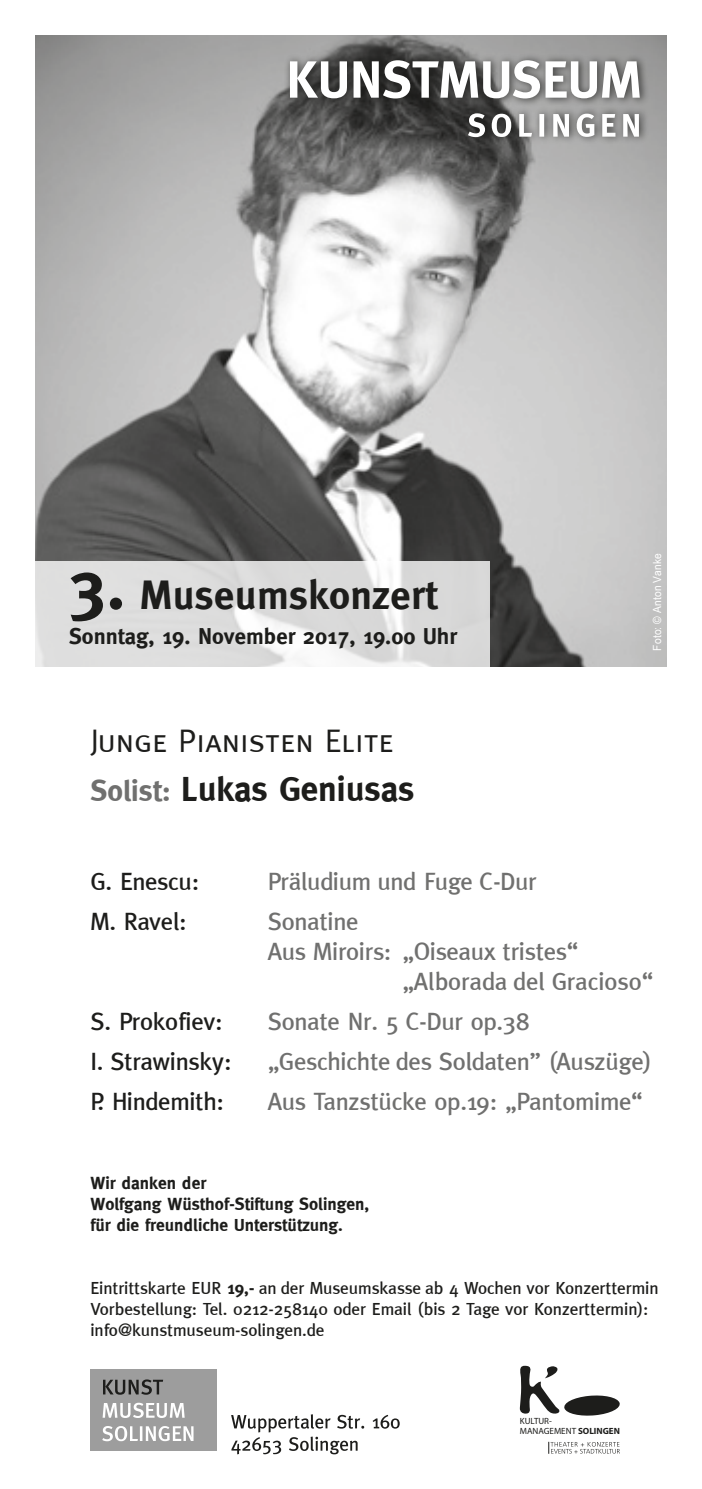
<style>
.page{position:relative;width:702px;height:1489px;background:#fff}
.page>*{position:absolute;margin:0;border:0;box-sizing:border-box;transform-origin:0 0}
.t1{font:700 40.5px "Meta";letter-spacing:.01em;color:#1d1d1b}
.t2{font:700 35px "Meta";color:#1d1d1b}
.t3{font:32.5px "Meta Caps";color:#1d1d1b}
.t4{font:500 25px "Meta";letter-spacing:-.01em;color:#70706f}
.t5{font:500 25px "Meta";letter-spacing:-.01em;color:#1d1d1b}
.t6{font:700 22.75px "Meta";color:#1d1d1b}
.t7{font:500 17.5px/21px "Meta";color:#1d1d1b}
.t8{font:700 17.5px/21px "Meta";color:#1d1d1b}
.t9{font:11.25px "Arial Narrow";letter-spacing:.015em;color:#fff;scale:1.11 1}
.t10{font:9px/10.8px "Myriad Pro";color:#1d1d1b}
.s1{font-size:69px}
.s2{font-size:30px;color:#70706f}
.s3{font-weight:700}
</style>
<div class="page">
<img style="left:35px;top:36px;width:631px;height:630px">
<svg style="left:35px;top:561px;width:454px;height:105px;background:#dedede"></svg>
<div style="left:462px;top:105px;width:186px;height:40px;background:#1d1d1b;opacity:.75"></div>
<svg style="left:468px;top:113px;width:171px;height:24px"></svg>
<div style="left:284px;top:53px;width:163px;height:54px;background:#1d1d1b;opacity:.75"></div>
<div style="left:435px;top:53px;width:214px;height:54px;background:#1d1d1b;opacity:.75"></div>
<svg style="left:290px;top:60px;width:349px;height:38px"></svg>
<svg style="left:520px;top:1365px;width:100px;height:51px"></svg>
<svg style="left:548px;top:1441px;width:72px;height:12px"></svg>
<div style="left:90px;top:1369px;width:126px;height:81px;background:#9d9d9d"></div>
<svg style="left:102px;top:1426px;width:91px;height:14px"></svg>
<svg style="left:103px;top:1402px;width:82px;height:15px"></svg>
<svg style="left:103px;top:1379px;width:60px;height:15px"></svg>
<svg style="left:231px;top:1414px;width:168px;height:40px"></svg>
<h1 class="t1" style="left:69px;top:571px;width:370px"><span class="s1">3.</span> Museumskonzert</h1>
<p class="t6" style="left:69px;top:623px;width:389px">Sonntag, 19. November 2017, 19.00 Uhr</p>
<h3 class="t3" style="left:90px;top:721px;width:305px">Junge Pianisten Elite</h3>
<h2 class="t2" style="left:90px;top:768px;width:325px"><span class="s2">Solist:</span> Lukas Geniusas</h2>
<p class="t9" style="left:648px;top:650px;width:89px;rotate:-90deg">Foto: © Anton Vanke</p>
<p class="t5" style="left:90px;top:867px;width:110px">G. Enescu:</p>
<p class="t4" style="left:268px;top:867px;width:270px">Präludium und Fuge C-Dur</p>
<p class="t5" style="left:90px;top:907px;width:98px">M. Ravel:</p>
<p class="t4" style="left:268px;top:907px;width:92px">Sonatine</p>
<p class="t4" style="left:268px;top:937px;width:312px">Aus Miroirs: „Oiseaux tristes“</p>
<p class="t4" style="left:402px;top:967px;width:252px">„Alborada del Gracioso“</p>
<p class="t5" style="left:90px;top:1007px;width:134px">S. Prokofiev:</p>
<p class="t4" style="left:268px;top:1007px;width:263px">Sonate Nr. 5 C-Dur op.38</p>
<p class="t5" style="left:90px;top:1047px;width:143px">I. Strawinsky:</p>
<p class="t4" style="left:268px;top:1047px;width:385px">„Geschichte des Soldaten” (Auszüge)</p>
<p class="t5" style="left:90px;top:1087px;width:135px">P. Hindemith:</p>
<p class="t4" style="left:268px;top:1087px;width:376px">Aus Tanzstücke op.19: „Pantomime“</p>
<p class="t8" style="left:90px;top:1172px;width:280px">Wir danken der<br>Wolfgang Wüsthof-Stiftung Solingen, für die freundliche Unterstützung.</p>
<p class="t7" style="left:90px;top:1277px;width:569px">Eintrittskarte EUR <span class="s3">19,-</span> an der Museumskasse ab 4 Wochen vor Konzerttermin<br>Vorbestellung: Tel. 0212-258140 oder Email (bis 2 Tage vor Konzerttermin): info@kunstmuseum-solingen.de</p>
<p class="t10" style="left:520px;top:1414px;width:102px">KULTUR-<br>MANAGEMENT <span class="s3">SOLINGEN</span></p>
</div>
